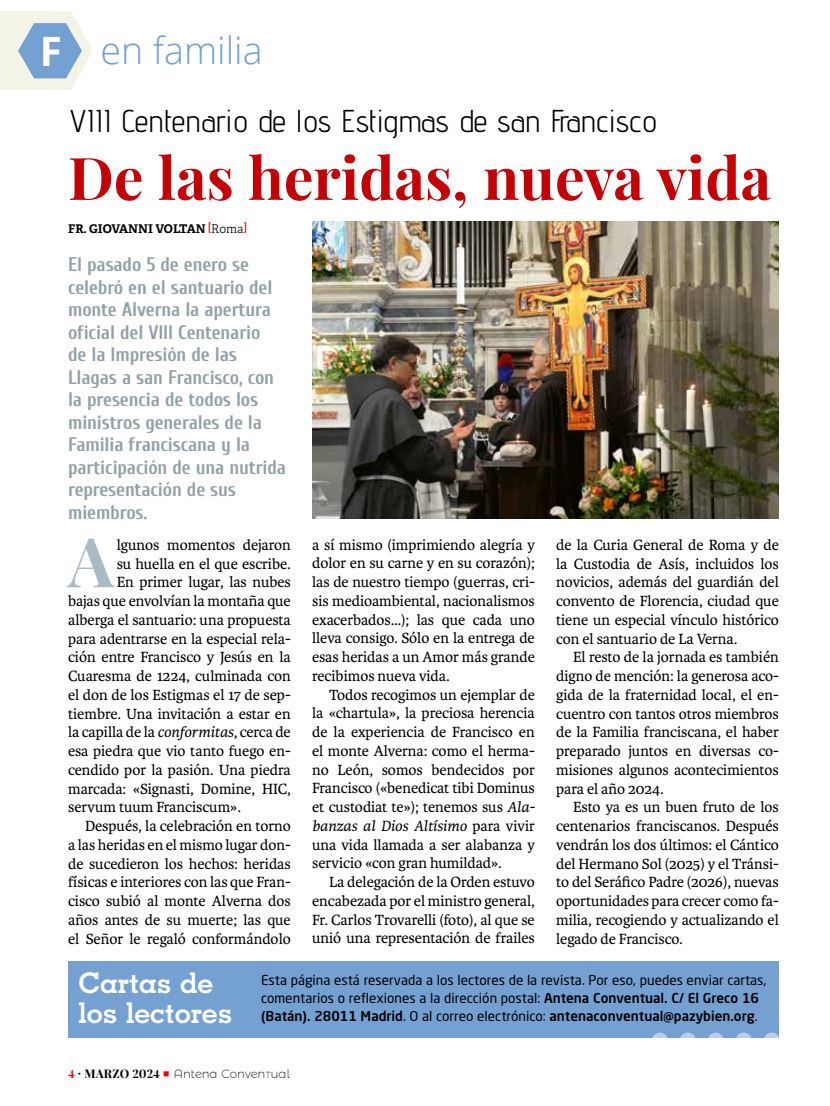
<style>
.page{position:relative;width:830px;height:1106px;background:#fff}
.page>*{position:absolute;margin:0;border:0;box-sizing:border-box;transform-origin:0 0}
.t1{font:700 68.7px "Playfair Display";color:#a8bbc4}
.t2{font:700 58.8px "Playfair Display";color:#c20206}
.t3{font:300 37.5px "Open Sans";color:#74a0d2}
.t4{font:31.5px "Advent Pro";color:#000}
.t5{font:700 28.65px/30.2px "Geometric Slab 703 BT";color:#fff}
.t6{font:700 19.5px/22.5px "Cuprum";letter-spacing:-.01em;color:#90a1a8}
.t7{font:15.75px/18.8px "Karmina";letter-spacing:-.005em;color:#000;text-align:justify}
.t8{font:13.5px/18px "Neo Sans Std";color:#000}
.t9{font:200 12px "Montserrat Alternates";color:#000}
.t10{font:700 12px "Adelle";color:#000}
.s1{font-weight:700;font-size:40.5px;color:#fff}
.s2{font-weight:400;color:#c20206}
.s3{font-weight:300}
.s4{font-style:italic}
.s5{font-weight:500}
.s6{font-family:"Playfair Display";font-weight:700;color:#e7000e}
.s7{font-family:"Playfair Display";font-weight:700}
.s8{font-size:9px}
</style>
<div class="page">
<img style="left:312px;top:221px;width:466px;height:298px">
<div style="left:0;top:12px;width:51px;height:78px;background:#f3f3e7"></div>
<svg style="left:18px;top:12px;width:75px;height:78px"></svg>
<div style="left:68px;top:961px;width:710px;height:76px;background:#74a0d2"></div>
<svg style="left:653px;top:1032px;width:14px;height:5px"></svg>
<svg style="left:681px;top:1032px;width:14px;height:5px"></svg>
<svg style="left:708px;top:1032px;width:15px;height:5px"></svg>
<svg style="left:736px;top:1032px;width:15px;height:5px"></svg>
<svg style="left:764px;top:1032px;width:14px;height:5px"></svg>
<h3 class="t3" style="left:40px;top:25px;width:224px"><span class="s1">F</span> en familia</h3>
<h3 class="t4" style="left:68px;top:102px;width:589px">VIII Centenario de los Estigmas de san Francisco</h3>
<h2 class="t2" style="left:68px;top:132px;width:704px">De las heridas, nueva vida</h2>
<p class="t10" style="left:68px;top:220px;width:180px">FR. GIOVANNI VOLTAN <span class="s2">[</span><span class="s3">Roma</span><span class="s2">]</span></p>
<p class="t6" style="left:68px;top:252px;width:219px">El pasado 5 de enero se celebró en el santuario del monte Alverna la apertura oficial del VIII Centenario<br>de la Impresión de las<br>Llagas a san Francisco, con la presencia de todos los ministros generales de la<br>Familia franciscana y la participación de una nutrida representación de sus miembros.</p>
<h1 class="t1" style="left:68px;top:507px;width:47px">A</h1>
<p class="t7" style="left:117px;top:535px;width:175px">lgunos momentos dejaron</p>
<p class="t7" style="left:117px;top:554px;width:175px">su huella en el que escribe.</p>
<p class="t7" style="left:117px;top:573px;width:176px">En primer lugar, las nubes</p>
<p class="t7" style="left:68px;top:592px;width:224px">bajas que envolvían la montaña que</p>
<p class="t7" style="left:68px;top:610px;width:224px">alberga el santuario: una propuesta</p>
<p class="t7" style="left:68px;top:629px;width:224px">para adentrarse en la especial rela-</p>
<p class="t7" style="left:68px;top:648px;width:224px">ción entre Francisco y Jesús en la</p>
<p class="t7" style="left:68px;top:667px;width:224px">Cuaresma de 1224, culminada con</p>
<p class="t7" style="left:68px;top:685px;width:224px">el don de los Estigmas el 17 de sep-</p>
<p class="t7" style="left:68px;top:704px;width:224px">tiembre. Una invitación a estar en</p>
<p class="t7" style="left:68px;top:723px;width:224px">la capilla de la <span class="s4">conformitas</span>, cerca de</p>
<p class="t7" style="left:68px;top:742px;width:224px">esa piedra que vio tanto fuego en-</p>
<p class="t7" style="left:68px;top:760px;width:224px">cendido por la pasión. Una piedra</p>
<p class="t7" style="left:68px;top:779px;width:224px">marcada: «Signasti, Domine, HIC,</p>
<p class="t7" style="left:68px;top:798px;width:174px">servum tuum Franciscum».</p>
<p class="t7" style="left:85px;top:817px;width:207px">Después, la celebración en torno</p>
<p class="t7" style="left:68px;top:835px;width:224px">a las heridas en el mismo lugar don-</p>
<p class="t7" style="left:68px;top:854px;width:224px">de sucedieron los hechos: heridas</p>
<p class="t7" style="left:68px;top:873px;width:224px">físicas e interiores con las que Fran-</p>
<p class="t7" style="left:68px;top:891px;width:224px">cisco subió al monte Alverna dos</p>
<p class="t7" style="left:68px;top:910px;width:224px">años antes de su muerte; las que</p>
<p class="t7" style="left:68px;top:929px;width:224px">el Señor le regaló conformándolo</p>
<p class="t7" style="left:312px;top:535px;width:224px">a sí mismo (imprimiendo alegría y dolor en su carne y en su corazón); las de nuestro tiempo (guerras, cri&shy;sis medioambiental, nacionalismos exacerbados…); las que cada uno lleva consigo. Sólo en la entrega de esas heridas a un Amor más grande recibimos nueva vida.</p>
<p class="t7" style="left:312px;top:685px;width:224px;text-indent:17px">Todos recogimos un ejemplar de la «chartula», la preciosa herencia de la experiencia de Francisco en el monte Alverna: como el herma&shy;no León, somos bendecidos por Francisco («benedicat tibi Dominus et custodiat te»); tenemos sus <span class="s4">Ala&shy;banzas al Dios Altísimo</span> para vivir una vida llamada a ser alabanza y servicio «con gran humildad».</p>
<p class="t7" style="left:312px;top:873px;width:224px;text-indent:17px">La delegación de la Orden estuvo encabezada por el ministro general, Fr. Carlos Trovarelli (foto), al que se unió una representación de frailes</p>
<p class="t7" style="left:556px;top:535px;width:224px">de la Curia General de Roma y de la Custodia de Asís, incluidos los novicios, además del guardián del convento de Florencia, ciudad que tiene un especial vínculo histórico con el santuario de La Verna.</p>
<p class="t7" style="left:556px;top:648px;width:224px;text-indent:17px">El resto de la jornada es también digno de mención: la generosa aco&shy;gida de la fraternidad local, el en&shy;cuentro con tantos otros miembros de la Familia franciscana, el haber preparado juntos en diversas co&shy;misiones algunos acontecimientos para el año 2024.</p>
<p class="t7" style="left:556px;top:798px;width:224px;text-indent:17px">Esto ya es un buen fruto de los centenarios franciscanos. Después vendrán los dos últimos: el Cántico del Hermano Sol (2025) y el Tránsi&shy;to del Seráfico Padre (2026), nuevas oportunidades para crecer como fa&shy;milia, recogiendo y actualizando el legado de Francisco.</p>
<h3 class="t5" style="left:78px;top:967px;width:155px">Cartas de los lectores</h3>
<p class="t8" style="left:261px;top:970px;width:506px">Esta página está reservada a los lectores de la revista. Por eso, puedes enviar cartas, comentarios o reflexiones a la dirección postal: <span class="s5">Antena Conventual. C/ El Greco 16 (Batán). 28011 Madrid</span>. O al correo electrónico: <span class="s5">antenaconventual@pazybien.org</span>.</p>
<p class="t9" style="left:68px;top:1066px;width:223px"><span class="s6">4</span> <span class="s7">· MARZO 2024</span> <span class="s6">■</span> Antena Conven<span class="s8">t</span>ual</p>
</div>
